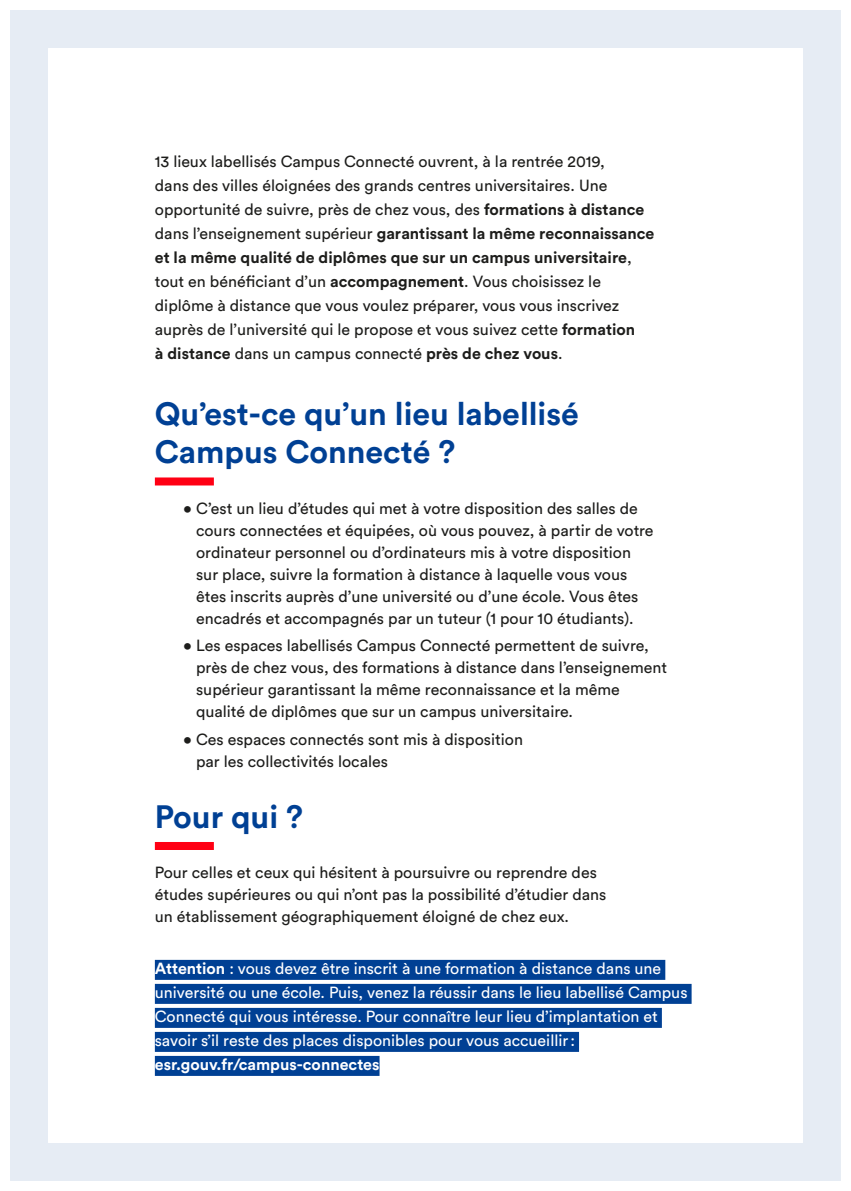
<style>
.page{position:relative;width:851px;height:1191px;background:#fff}
.page>*{position:absolute;margin:0;border:0;box-sizing:border-box;transform-origin:0 0}
.t1{font:700 32px/38px "Circular Std";color:#004094}
.Courant{font:16px/22px "Circular Std";color:#1d1d1b}
.Surligné_bleu{font:16px/24px "Circular Std";color:#fff}
.Surligné_bleu-2{font:700 16px "Circular Std";color:#fff}
.s1{font-weight:700}
</style>
<div class="page">
<div style="left:155px;top:477px;width:59px;height:8px;background:#ff0014"></div>
<div style="left:155px;top:842px;width:59px;height:8px;background:#ff0014"></div>
<div style="left:155px;top:960px;width:510px;height:20px;background:#004094"></div>
<div style="left:155px;top:984px;width:536px;height:20px;background:#004094"></div>
<div style="left:155px;top:1008px;width:506px;height:20px;background:#004094"></div>
<div style="left:155px;top:1032px;width:424px;height:20px;background:#004094"></div>
<div style="left:155px;top:1056px;width:224px;height:20px;background:#004094"></div>
<p class="Courant" style="left:155px;top:149px;width:501px;line-height:24px">13 lieux labellisés Campus Connecté ouvrent, à la rentrée 2019,<br>dans des villes éloignées des grands centres universitaires. Une opportunité de suivre, près de chez vous, des <span class="s1">formations à distance </span>dans l’enseignement supérieur <span class="s1">garantissant la même reconnaissance et la même qualité de diplômes que sur un campus universitaire</span>, tout en bénéficiant d’un <span class="s1">accompagnement</span>. Vous choisissez le diplôme à distance que vous voulez préparer, vous vous inscrivez auprès de l’université qui le propose et vous suivez cette <span class="s1">formation<br>à distance</span> dans un campus connecté <span class="s1">près de chez vous</span>.</p>
<h2 class="t1" style="left:155px;top:394px;width:425px">Qu’est-ce qu’un lieu labellisé<br>Campus Connecté ?</h2>
<p class="Courant" style="left:196px;top:497px;width:459px;text-indent:-13px">• C’est un lieu d’études qui met à votre disposition des salles de cours connectées et équipées, où vous pouvez, à partir de votre ordinateur personnel ou d’ordinateurs mis à votre disposition sur place, suivre la formation à distance à laquelle vous vous êtes inscrits auprès d’une université ou d’une école. Vous êtes encadrés et accompagnés par un tuteur (1 pour 10 étudiants).</p>
<p class="Courant" style="left:196px;top:634px;width:472px;text-indent:-13px">• Les espaces labellisés Campus Connecté permettent de suivre, près de chez vous, des formations à distance dans l’enseignement supérieur garantissant la même reconnaissance et la même qualité de diplômes que sur un campus universitaire.</p>
<p class="Courant" style="left:196px;top:728px;width:328px;text-indent:-13px">• Ces espaces connectés sont mis à disposition par les collectivités locales</p>
<h2 class="t1" style="left:155px;top:797px;width:150px">Pour qui ?</h2>
<p class="Courant" style="left:155px;top:861px;width:453px">Pour celles et ceux qui hésitent à poursuivre ou reprendre des études supérieures ou qui n’ont pas la possibilité d’étudier dans un établissement géographiquement éloigné de chez eux.</p>
<p class="Surligné_bleu" style="left:155px;top:956px;width:534px"><span class="s1">Attention</span> : vous devez être inscrit à une formation à distance dans une université ou une école. Puis, venez la réussir dans le lieu labellisé Campus Connecté qui vous intéresse. Pour connaître leur lieu d’implantation et savoir s’il reste des places disponibles pour vous accueillir:</p>
<p class="Surligné_bleu-2" style="left:155px;top:1054px;width:226px">esr.gouv.fr/campus-connectes</p>
</div>
